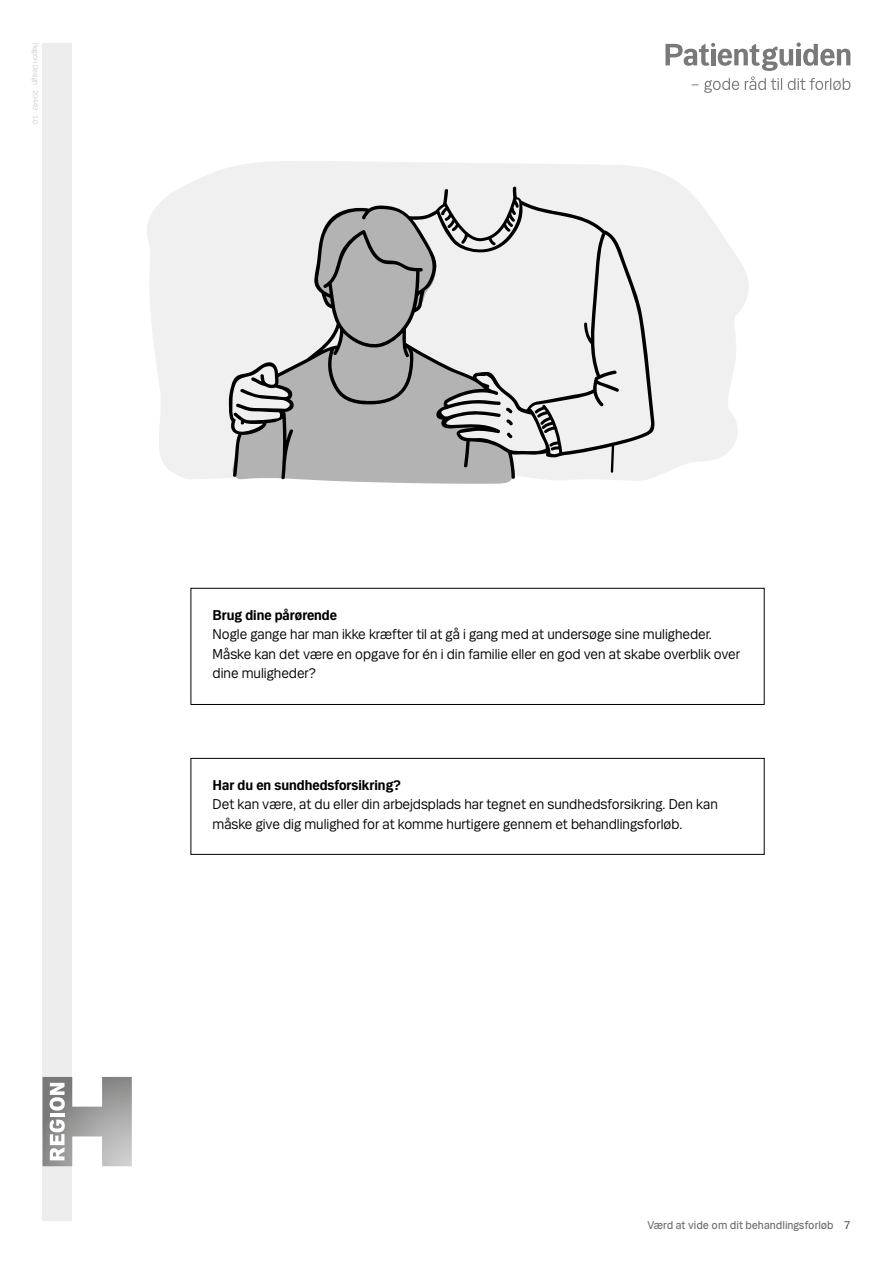
<style>
.page{position:relative;width:893px;height:1263px;background:#fff}
.page>*{position:absolute;margin:0;border:0;box-sizing:border-box;transform-origin:0 0}
.brød_til_boks{font:15px/19.5px "Mari";color:#000}
.overskrift_til_boks{font:700 15px "Mari";color:#000}
.t1{font:12px "Mari";color:#706f6f}
.t2{font:300 7.5px "Mari";color:#c1c0c0}
.s1{color:#3c3c3b}
</style>
<div class="page">
<div style="left:43px;top:43px;width:29px;height:1177px;background:#ededed"></div>
<svg style="left:43px;top:1077px;width:89px;height:89px"></svg>
<svg style="left:665px;top:43px;width:185px;height:50px"></svg>
<div style="left:191px;top:588px;width:574px;height:117px;border:1px solid #000"></div>
<div style="left:191px;top:758px;width:574px;height:97px;border:1px solid #000"></div>
<svg style="left:147px;top:161px;width:602px;height:320px;fill:#f0f0f0"></svg>
<svg style="left:228px;top:186px;width:427px;height:294px;fill:#f0f0f0"></svg>
<svg style="left:535px;top:405px;width:27px;height:50px"></svg>
<svg style="left:584px;top:322px;width:9px;height:22px"></svg>
<svg style="left:440px;top:196px;width:79px;height:49px"></svg>
<p class="t2" style="left:40px;top:43px;width:83px;rotate:90deg">RegioH Design . 20449 . 1.0</p>
<h4 class="overskrift_til_boks" style="left:213px;top:606px;width:126px">Brug dine pårørende</h4>
<p class="brød_til_boks" style="left:213px;top:624px;width:529px">Nogle gange har man ikke kræfter til at gå i gang med at undersøge sine muligheder.<br>Måske kan det være en opgave for én i din familie eller en god ven at skabe overblik over dine muligheder?</p>
<h4 class="overskrift_til_boks" style="left:213px;top:776px;width:190px">Har du en sundhedsforsikring?</h4>
<p class="brød_til_boks" style="left:213px;top:794px;width:507px">Det kan være, at du eller din arbejdsplads har tegnet en sundhedsforsikring. Den kan måske give dig mulighed for at komme hurtigere gennem et behandlingsforløb.</p>
<p class="t1" style="left:647px;top:1218px;width:205px">Værd at vide om dit behandlingsforløb <span class="s1">7</span></p>
</div>
